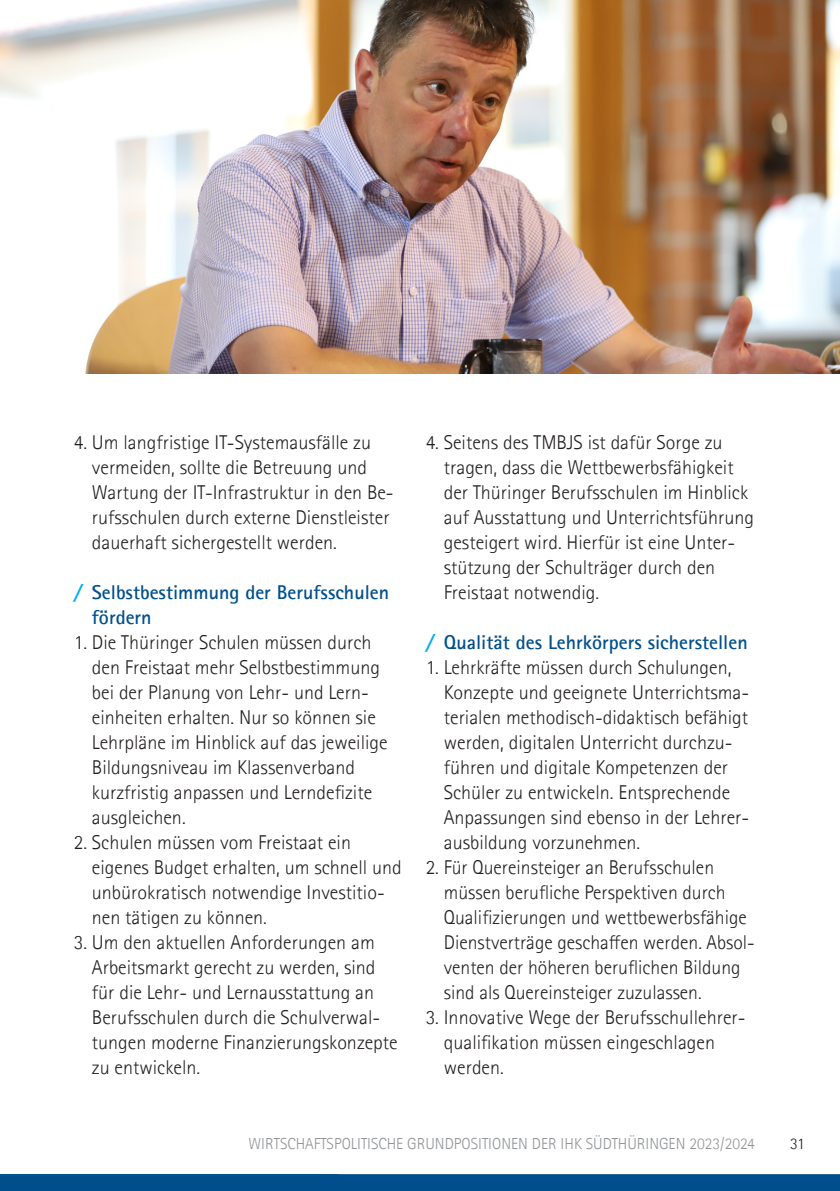
<style>
.page{position:relative;width:840px;height:1191px;background:#fff}
.page>*{position:absolute;margin:0;border:0;box-sizing:border-box;transform-origin:0 0}
.Copy_Text{font:300 20px/25px "Rotis Sans Serif Pro";color:#231f20}
.Copy_Text-2{font:700 20px/25px "Rotis Sans Serif Pro";color:#004f8c}
.t1{font:300 16px "Rotis Sans Serif Pro";color:#939598}
.t2{font:300 16px "Rotis Sans Serif Pro";color:#231f20}
.s1{font-weight:800;font-style:italic;color:#00aeef}
</style>
<div class="page">
<div style="left:0;top:1174px;width:839px;height:17px;background:#004f8c"></div>
<img style="left:0;top:0;width:839px;height:374px">
<p class="Copy_Text" style="left:92px;top:430px;width:303px;text-indent:-18px">4. Um langfristige IT-Systemausfälle zu vermeiden, sollte die Betreuung und Wartung der IT-Infrastruktur in den Be&shy;rufsschulen durch externe Dienstleister dauerhaft sichergestellt werden.</p>
<p class="Copy_Text-2" style="left:92px;top:579px;width:298px;text-indent:-18px"><span class="s1">/</span> Selbstbestimmung der Berufsschulen fördern</p>
<p class="Copy_Text" style="left:92px;top:630px;width:297px;text-indent:-18px">1. Die Thüringer Schulen müssen durch den Freistaat mehr Selbstbestimmung bei der Planung von Lehr- und Lern&shy;einheiten erhalten. Nur so können sie Lehrpläne im Hinblick auf das jeweilige Bildungsniveau im Klassenverband kurzfristig anpassen und Lerndefizite ausgleichen.</p>
<p class="Copy_Text" style="left:92px;top:830px;width:311px;text-indent:-18px">2. Schulen müssen vom Freistaat ein eigenes Budget erhalten, um schnell und unbürokratisch notwendige Investitio&shy;nen tätigen zu können.</p>
<p class="Copy_Text" style="left:92px;top:930px;width:307px;text-indent:-18px">3. Um den aktuellen Anforderungen am Arbeitsmarkt gerecht zu werden, sind für die Lehr- und Lernausstattung an Berufsschulen durch die Schulverwal&shy;tungen moderne Finanzierungskonzepte zu entwickeln.</p>
<p class="Copy_Text" style="left:443px;top:430px;width:311px;text-indent:-18px">4. Seitens des TMBJS ist dafür Sorge zu tragen, dass die Wettbewerbsfähigkeit der Thüringer Berufsschulen im Hinblick auf Ausstattung und Unterrichtsführung gesteigert wird. Hierfür ist eine Unter&shy;stützung der Schulträger durch den Freistaat notwendig.</p>
<p class="Copy_Text-2" style="left:425px;top:629px;width:323px"><span class="s1">/</span> Qualität des Lehrkörpers sicherstellen</p>
<p class="Copy_Text" style="left:443px;top:655px;width:307px;text-indent:-18px">1. Lehrkräfte müssen durch Schulungen, Konzepte und geeignete Unterrichtsma&shy;terialen methodisch-didaktisch befähigt werden, digitalen Unterricht durchzu&shy;führen und digitale Kompetenzen der Schüler zu entwickeln. Entsprechende Anpassungen sind ebenso in der Lehrer&shy;ausbildung vorzunehmen.</p>
<p class="Copy_Text" style="left:443px;top:855px;width:312px;text-indent:-18px">2. Für Quereinsteiger an Berufsschulen müssen berufliche Perspektiven durch Qualifizierungen und wettbewerbsfähige Dienstverträge geschaffen werden. Absol&shy;venten der höheren beruflichen Bildung sind als Quereinsteiger zuzulassen.</p>
<p class="Copy_Text" style="left:443px;top:1005px;width:303px;text-indent:-18px">3. Innovative Wege der Berufsschullehrer&shy;qualifikation müssen eingeschlagen werden.</p>
<p class="t1" style="left:248px;top:1134px;width:507px">WIRTSCHAFTSPOLITISCHE GRUNDPOSITIONEN DER IHK SÜDTHÜRINGEN 2023/2024</p>
<p class="t2" style="left:789px;top:1134px;width:16px">31</p>
</div>
